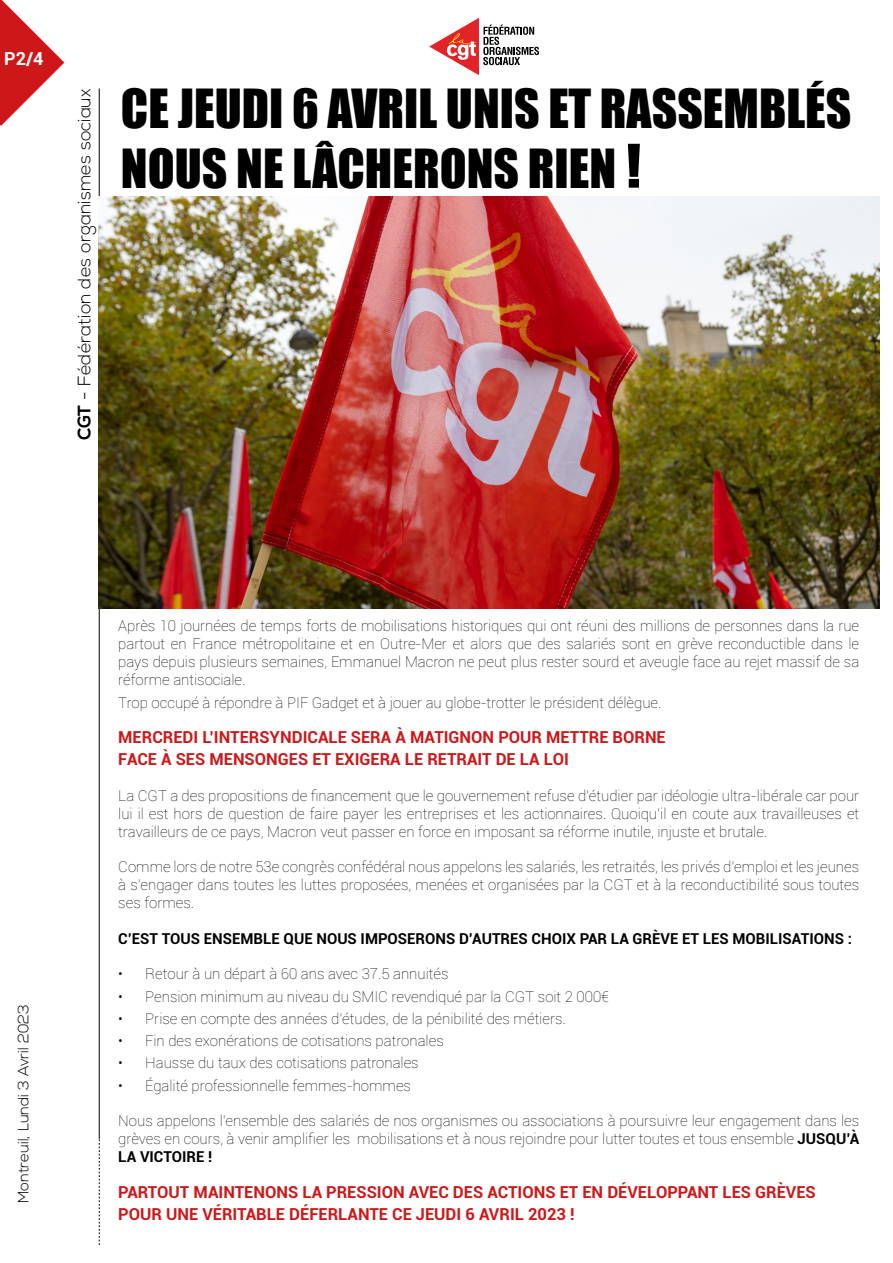
<style>
.page{position:relative;width:893px;height:1263px;background:#fff}
.page>*{position:absolute;margin:0;border:0;box-sizing:border-box;transform-origin:0 0}
.t1{font:49.5px/60px "Impact";color:#000}
.t2{font:300 18px "Nexa";color:#000}
.t3{font:700 18px "Roboto";color:#fff}
.t4{font:700 16.5px/22.2px "Roboto";color:#cd1719}
.t5{font:100 15px/18px "Roboto";color:#000;text-align:justify}
.t6{font:700 15px "Roboto";color:#000}
.t7{font:300 15px "Nexa";color:#000}
.s1{font-weight:700}
.s2{font-size:55.5px}
</style>
<div class="page">
<hr style="left:99px;top:89px;width:1px;height:1050px;background:#000">
<svg style="left:99px;top:1139px;width:1px;height:106px"></svg>
<svg style="left:429px;top:18px;width:110px;height:57px"></svg>
<img style="left:98px;top:197px;width:781px;height:412px">
<svg style="left:0;top:0;width:64px;height:126px"></svg>
<p class="t3" style="left:4px;top:46px;width:41px">P2/4</p>
<p class="t2" style="left:74px;top:440px;width:353px;rotate:-90deg"><span class="s1">CGT</span> - Fédération des organismes sociaux</p>
<p class="t1" style="left:121px;top:77px;width:732px">CE JEUDI 6 AVRIL UNIS ET RASSEMBLÉS<br>NOUS NE LÂCHERONS RIEN <span class="s2">!</span></p>
<p class="t7" style="left:15px;top:1203px;width:200px;rotate:-90deg">Montreuil, Lundi 3 Avril 2023</p>
<p class="t5" style="left:118px;top:616px;width:742px">Après 10 journées de temps forts de mobilisations historiques qui ont réuni des millions de personnes dans la rue partout en France métropolitaine et en Outre-Mer et alors que des salariés sont en grève reconductible dans le pays depuis plusieurs semaines, Emmanuel Macron ne peut plus rester sourd et aveugle face au rejet massif de sa réforme antisociale.</p>
<p class="t5" style="left:118px;top:693px;width:545px">Trop occupé à répondre à PIF Gadget et à jouer au globe-trotter le président délègue.</p>
<p class="t4" style="left:118px;top:725px;width:549px">MERCREDI L’INTERSYNDICALE SERA À MATIGNON POUR METTRE BORNE<br>FACE À SES MENSONGES ET EXIGERA LE RETRAIT DE LA LOI</p>
<p class="t5" style="left:118px;top:786px;width:742px">La CGT a des propositions de financement que le gouvernement refuse d’étudier par idéologie ultra-libérale car pour lui il est hors de question de faire payer les entreprises et les actionnaires. Quoiqu’il en coute aux travailleuses et travailleurs de ce pays, Macron veut passer en force en imposant sa réforme inutile, injuste et brutale.</p>
<p class="t5" style="left:118px;top:857px;width:742px">Comme lors de notre 53e congrès confédéral nous appelons les salariés, les retraités, les privés d’emploi et les jeunes à s’engager dans toutes les luttes proposées, menées et organisées par la CGT et à la reconductibilité sous toutes ses formes.</p>
<p class="t6" style="left:118px;top:928px;width:735px">C’EST TOUS ENSEMBLE QUE NOUS IMPOSERONS D’AUTRES CHOIX PAR LA GRÈVE ET LES MOBILISATIONS :</p>
<p class="t5" style="left:118px;top:964px;width:332px">• Retour à un départ à 60 ans avec 37.5 annuités</p>
<p class="t5" style="left:118px;top:987px;width:492px">• Pension minimum au niveau du SMIC revendiqué par la CGT soit 2 000€</p>
<p class="t5" style="left:118px;top:1009px;width:449px">• Prise en compte des années d’études, de la pénibilité des métiers.</p>
<p class="t5" style="left:118px;top:1031px;width:327px">• Fin des exonérations de cotisations patronales</p>
<p class="t5" style="left:118px;top:1053px;width:302px">• Hausse du taux des cotisations patronales</p>
<p class="t5" style="left:118px;top:1076px;width:294px">• Égalité professionnelle femmes-hommes</p>
<p class="t5" style="left:118px;top:1111px;width:742px">Nous appelons l’ensemble des salariés de nos organismes ou associations à poursuivre leur engagement dans les grèves en cours, à venir amplifier les mobilisations et à nous rejoindre pour lutter toutes et tous ensemble <span class="s1">JUSQU’À LA VICTOIRE !</span></p>
<p class="t4" style="left:118px;top:1180px;width:699px">PARTOUT MAINTENONS LA PRESSION AVEC DES ACTIONS ET EN DÉVELOPPANT LES GRÈVES<br>POUR UNE VÉRITABLE DÉFERLANTE CE JEUDI 6 AVRIL 2023 !</p>
</div>
